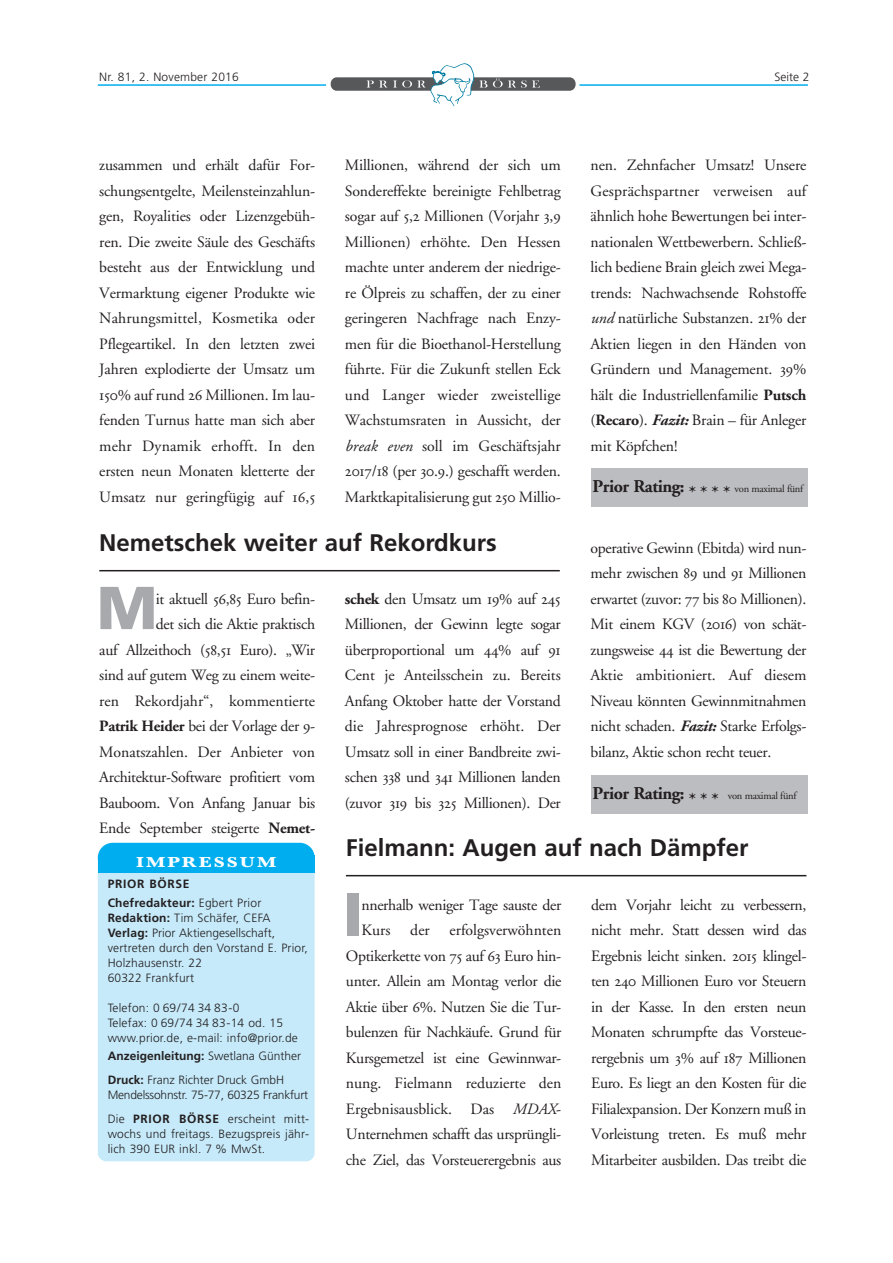
<style>
.page{position:relative;width:893px;height:1263px;background:#fff}
.page>*{position:absolute;margin:0;border:0;box-sizing:border-box;transform-origin:0 0}
.t1{font:900 60.6px "Frutiger";color:#a8a9ad}
.t2{font:700 24px "Frutiger";color:#231f20}
.t3{font:700 18px "B Garamond";letter-spacing:-.025em;color:#231f20}
.t4{font:15.75px/25.5px "B Garamond";letter-spacing:-.02em;color:#231f20;text-align:justify}
.t5{font:700 15px "Baskerville";letter-spacing:.11em;color:#fff;scale:1.3 1}
.t6{font:300 12px/15px "Frutiger";letter-spacing:.015em;color:#231f20}
.t7{font:300 12px/24px "Frutiger";letter-spacing:-.015em;color:#231f20}
.t8{font:700 12px/19.5px "Frutiger";letter-spacing:.015em;color:#231f20}
.s1{font-style:italic}
.s2{font-weight:700}
.s3{font-weight:700;font-style:italic}
.s4{font-weight:400;font-size:10.5px}
.s5{font-weight:300}
</style>
<div class="page">
<div style="left:98px;top:852px;width:217px;height:309px;background:#c6eafa;border-radius:9px"></div>
<svg style="left:331px;top:63px;width:245px;height:43px"></svg>
<hr style="left:579px;top:84px;width:229px;height:2px;background:#00aeef">
<hr style="left:98px;top:84px;width:228px;height:2px;background:#00aeef">
<div style="left:98px;top:843px;width:217px;height:30px;background:#00aeef;border-radius:15px"></div>
<div style="left:98px;top:856px;width:217px;height:17px;background:#00aeef"></div>
<hr style="left:99px;top:570px;width:461px;height:1px;background:#231f20">
<hr style="left:346px;top:875px;width:460px;height:1px;background:#231f20">
<div style="left:591px;top:469px;width:217px;height:38px;background:#bcbdc0"></div>
<div style="left:591px;top:776px;width:217px;height:38px;background:#bcbdc0"></div>
<p class="t6" style="left:99px;top:70px;width:141px">Nr. 81, 2. November 2016</p>
<p class="t6" style="left:774px;top:70px;width:36px">Seite 2</p>
<p class="t4" style="left:99px;top:152px;width:217px">zusammen und erhält dafür For&shy;schungsentgelte, Meilensteinzahlun&shy;gen, Royalities oder Lizenzgebüh&shy;ren. Die zweite Säule des Geschäfts besteht aus der Entwicklung und Vermarktung eigener Produkte wie Nahrungsmittel, Kosmetika oder Pflegeartikel. In den letzten zwei Jahren explodierte der Umsatz um 150% auf rund 26 Millionen. Im lau&shy;fenden Turnus hatte man sich aber mehr Dynamik erhofft. In den ersten neun Monaten kletterte der Umsatz nur geringfügig auf 16,5</p>
<p class="t4" style="left:345px;top:152px;width:217px">Millionen, während der sich um Sondereffekte bereinigte Fehlbetrag sogar auf 5,2 Millionen (Vorjahr 3,9<br>Millionen) erhöhte. Den Hessen machte unter anderem der niedrige&shy;re Ölpreis zu schaffen, der zu einer geringeren Nachfrage nach Enzy&shy;men für die Bioethanol-Herstellung führte. Für die Zukunft stellen Eck und Langer wieder zweistellige Wachstumsraten in Aussicht, der <span class="s1">break even</span> soll im Geschäftsjahr 2017/18 (per 30.9.) geschafft werden.<br>Marktkapitalisierung gut 250 Millio-</p>
<p class="t4" style="left:591px;top:152px;width:217px">nen. Zehnfacher Umsatz! Unsere Gesprächspartner verweisen auf ähnlich hohe Bewertungen bei inter&shy;nationalen Wettbewerbern. Schließ&shy;lich bediene Brain gleich zwei Mega&shy;trends: Nachwachsende Rohstoffe <span class="s1">und</span> natürliche Substanzen. 21% der Aktien liegen in den Händen von Gründern und Management. 39% hält die Industriellenfamilie <span class="s2">Putsch </span>(<span class="s2">Recaro</span>). <span class="s3">Fazit:</span> Brain – für Anleger mit Köpfchen!</p>
<p class="t3" style="left:593px;top:475px;width:212px">Prior Rating: * * * * <span class="s4">von maximal fünf</span></p>
<h2 class="t2" style="left:99px;top:533px;width:399px">Nemetschek weiter auf Rekordkurs</h2>
<p class="t4" style="left:591px;top:534px;width:217px">operative Gewinn (Ebitda) wird nun&shy;mehr zwischen 89 und 91 Millionen erwartet (zuvor: 77 bis 80 Millionen).<br>Mit einem KGV (2016) von schät&shy;zungsweise 44 ist die Bewertung der Aktie ambitioniert. Auf diesem Niveau könnten Gewinnmitnahmen nicht schaden. <span class="s3">Fazit:</span> Starke Erfolgs&shy;bilanz, Aktie schon recht teuer.</p>
<h1 class="t1" style="left:97px;top:584px;width:62px">M</h1>
<p class="t4" style="left:99px;top:585px;width:217px;text-align:right">it aktuell 56,85 Euro befin-<br>det sich die Aktie praktisch<br>auf Allzeithoch (58,51 Euro). „Wir sind auf gutem Weg zu einem weite&shy;ren Rekordjahr“, kommentierte<br><span class="s2">Patrik Heider</span> bei der Vorlage der 9-<br>Monatszahlen. Der Anbieter von<br>Architektur-Software profitiert vom<br>Bauboom. Von Anfang Januar bis<br>Ende September steigerte <span class="s2">Nemet-</span></p>
<p class="t4" style="left:345px;top:585px;width:217px"><span class="s2">schek</span> den Umsatz um 19% auf 245<br>Millionen, der Gewinn legte sogar überproportional um 44% auf 91<br>Cent je Anteilsschein zu. Bereits Anfang Oktober hatte der Vorstand die Jahresprognose erhöht. Der Umsatz soll in einer Bandbreite zwi&shy;schen 338 und 341 Millionen landen (zuvor 319 bis 325 Millionen). Der</p>
<p class="t3" style="left:593px;top:782px;width:205px">Prior Rating: * * * <span class="s4">von maximal fünf</span></p>
<h2 class="t2" style="left:346px;top:838px;width:404px">Fielmann: Augen auf nach Dämpfer</h2>
<p class="t5" style="left:136px;top:853px;width:110px">IMPRESSUM</p>
<p class="t8" style="left:108px;top:875px;width:155px">PRIOR BÖRSE<br>Chefredakteur: <span class="s5">Egbert Prior</span></p>
<p class="t6" style="left:108px;top:911px;width:202px"><span class="s2">Redaktion:</span> Tim Schäfer, CEFA<br><span class="s2">Verlag:</span> Prior Aktiengesellschaft, vertreten durch den Vorstand E. Prior,<br>Holzhausenstr. 22<br>60322 Frankfurt</p>
<p class="t6" style="left:108px;top:1001px;width:192px">Telefon: 0 69/74 34 83-0<br>Telefax: 0 69/74 34 83-14 od. 15 www.prior.de, e-mail: info@prior.de</p>
<p class="t6" style="left:108px;top:1045px;width:195px;line-height:24px"><span class="s2">Anzeigenleitung:</span> Swetlana Günther<br><span class="s2">Druck:</span> Franz Richter Druck GmbH</p>
<p class="t7" style="left:108px;top:1084px;width:203px">Mendelssohnstr. 75-77, 60325 Frankfurt<br>Die <span class="s2">PRIOR BÖRSE</span> erscheint mitt-</p>
<p class="t6" style="left:108px;top:1127px;width:203px">wochs und freitags. Bezugspreis jähr&shy;lich 390 EUR inkl. 7 % MwSt.</p>
<h1 class="t1" style="left:343px;top:890px;width:22px">I</h1>
<p class="t4" style="left:361px;top:891px;width:201px">nnerhalb weniger Tage sauste der<br>Kurs</p>
<p class="t4" style="left:346px;top:917px;width:217px;text-indent:104px">erfolgsverwöhnten Optikerkette von 75 auf 63 Euro hin&shy;unter. Allein am Montag verlor die Aktie über 6%. Nutzen Sie die Tur&shy;bulenzen für Nachkäufe. Grund für Kursgemetzel ist eine Gewinnwar&shy;nung. Fielmann reduzierte den Ergebnisausblick. Das <span class="s1">MDAX</span>-Unternehmen schafft das ursprüngli&shy;che Ziel, das Vorsteuerergebnis aus</p>
<p class="t4" style="left:410px;top:917px;width:21px">der</p>
<p class="t4" style="left:591px;top:891px;width:217px">dem Vorjahr leicht zu verbessern, nicht mehr. Statt dessen wird das Ergebnis leicht sinken. 2015 klingel&shy;ten 240 Millionen Euro vor Steuern in der Kasse. In den ersten neun Monaten schrumpfte das Vorsteue&shy;rergebnis um 3% auf 187 Millionen Euro. Es liegt an den Kosten für die Filialexpansion. Der Konzern muß in Vorleistung treten. Es muß mehr Mitarbeiter ausbilden. Das treibt die</p>
</div>
